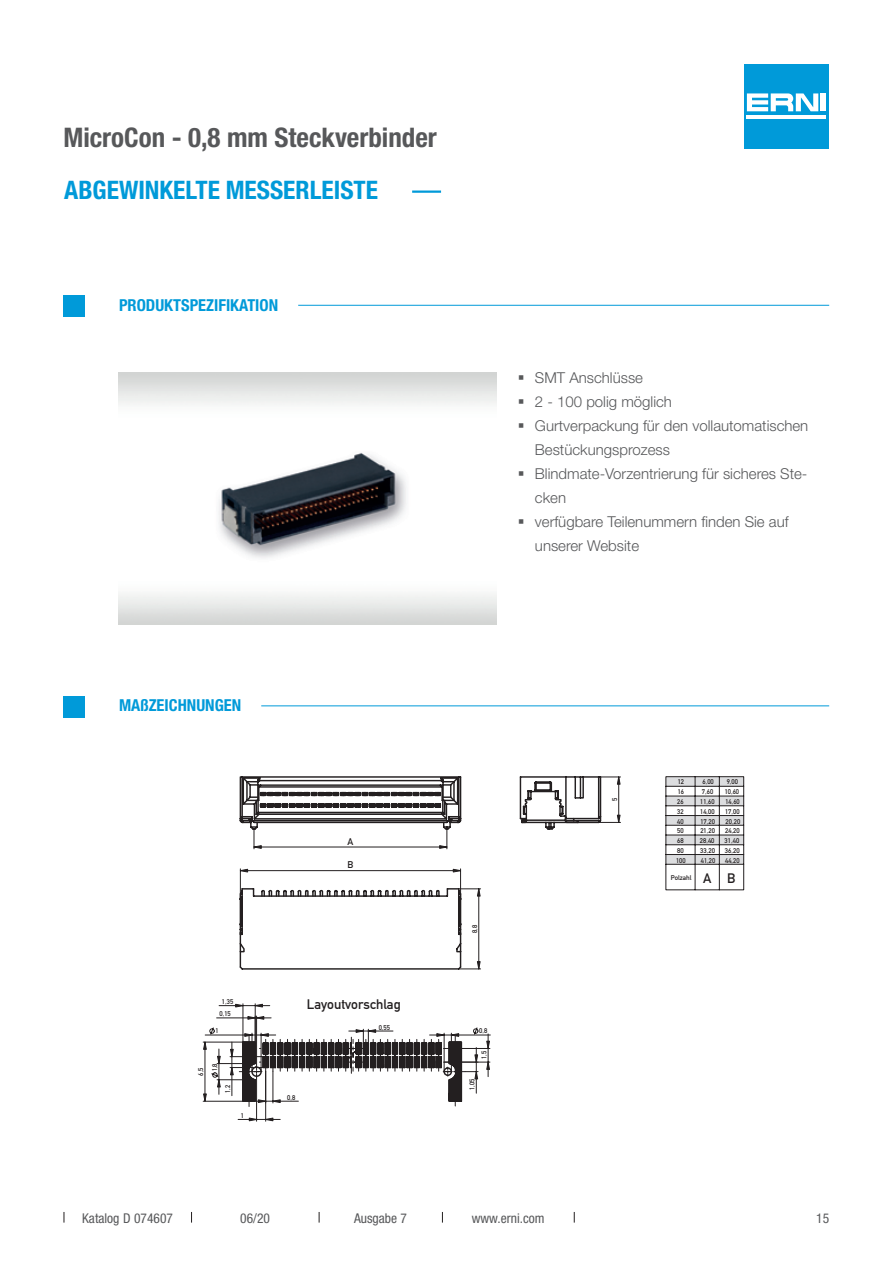
<style>
.page{position:relative;width:893px;height:1263px;background:#fff}
.page>*{position:absolute;margin:0;border:0;box-sizing:border-box;transform-origin:0 0}
.t1{font:700 condensed 27px "Helvetica Neue LT Pro";color:#57585a}
.t2{font:700 condensed 25.5px "Helvetica Neue LT Pro";color:#009ad9}
.t3{font:700 condensed 16.5px "Helvetica Neue LT Pro";color:#009ad9}
.t4{font:300 15px/24px "Helvetica Neue LT Pro";color:#57585a}
.t5{font:13.65px "DIN Mittelschrift LT";color:#231f20}
.t6{font:condensed 13.5px "Helvetica Neue LT Pro";color:#57585a}
.t7{font:9.6px "DIN Mittelschrift LT";color:#231f20}
.t8{font:6.75px/12.3px "DIN Mittelschrift LT";letter-spacing:.005em;color:#231f20;text-align:center}
.s1{font-size:13.5px}
</style>
<div class="page">
<div style="left:744px;top:64px;width:85px;height:85px;background:#009ad9"></div>
<hr style="left:747px;top:115px;width:79px;height:4px;background:#fff">
<div style="left:821px;top:93px;width:5px;height:18px;background:#fff"></div>
<svg style="left:747px;top:93px;width:71px;height:18px"></svg>
<hr style="left:412px;top:190px;width:29px;height:3px;background:#009ad9">
<div style="left:64px;top:296px;width:21px;height:21px;background:#009ad9"></div>
<hr style="left:298px;top:305px;width:531px;height:1px;background:#009ad9">
<img style="left:118px;top:372px;width:379px;height:252px">
<div style="left:64px;top:696px;width:21px;height:21px;background:#009ad9"></div>
<hr style="left:261px;top:705px;width:568px;height:1px;background:#009ad9">
<svg style="left:239px;top:926px;width:237px;height:181px"></svg>
<hr style="left:265px;top:1071px;width:1px;height:50px;background:#231f20">
<hr style="left:256px;top:1077px;width:1px;height:44px;background:#231f20">
<svg style="left:238px;top:1117px;width:42px;height:4px"></svg>
<svg style="left:203px;top:1003px;width:288px;height:100px"></svg>
<svg style="left:239px;top:776px;width:237px;height:150px"></svg>
<svg style="left:459px;top:961px;width:17px;height:8px"></svg>
<svg style="left:476px;top:776px;width:268px;height:194px"></svg>
<h1 class="t1" style="left:63px;top:121px;width:375px">MicroCon - 0,8 mm Steckverbinder</h1>
<h2 class="t2" style="left:64px;top:175px;width:315px">ABGEWINKELTE MESSERLEISTE</h2>
<p class="t3" style="left:119px;top:295px;width:161px">PRODUKTSPEZIFIKATION</p>
<p class="t3" style="left:119px;top:695px;width:124px">MAßZEICHNUNGEN</p>
<p class="t7" style="left:347px;top:836px;width:7px">A</p>
<p class="t7" style="left:348px;top:859px;width:7px">B</p>
<p class="t8" style="left:219px;top:996px;width:15px">1,35<br>0,15</p>
<p class="t8" style="left:216px;top:1025px;width:5px">1</p>
<p class="t8" style="left:195px;top:1076px;width:10px;rotate:-90deg">6,5</p>
<p class="t8" style="left:209px;top:1071px;width:10px;rotate:-90deg">1,8</p>
<p class="t8" style="left:222px;top:1093px;width:10px;rotate:-90deg">1,2</p>
<p class="t8" style="left:241px;top:1109px;width:5px">1</p>
<p class="t5" style="left:307px;top:996px;width:96px">Layoutvorschlag</p>
<p class="t8" style="left:379px;top:1021px;width:13px">0,55</p>
<p class="t8" style="left:287px;top:1091px;width:10px">0,8</p>
<p class="t4" style="left:535px;top:365px;width:275px">SMT Anschlüsse<br>2 - 100 polig möglich<br>Gurtverpackung für den vollautomatischen<br>Bestückungsprozess<br>Blindmate-Vorzentrierung für sicheres Ste&shy;cken<br>verfügbare Teilenummern finden Sie auf unserer Website</p>
<p class="t8" style="left:469px;top:933px;width:10px;rotate:-90deg">8,8</p>
<p class="t8" style="left:479px;top:1025px;width:10px">0,8</p>
<p class="t8" style="left:478px;top:1059px;width:10px;rotate:-90deg">1,5</p>
<p class="t8" style="left:466px;top:1090px;width:13px;rotate:-90deg">1,05</p>
<p class="t8" style="left:609px;top:801px;width:5px;rotate:-90deg">5</p>
<p class="t8" style="left:678px;top:776px;width:8px">12</p>
<p class="t8" style="left:702px;top:776px;width:13px">6,00</p>
<p class="t8" style="left:727px;top:776px;width:13px">9,00</p>
<p class="t8" style="left:678px;top:785px;width:8px">16</p>
<p class="t8" style="left:702px;top:785px;width:13px">7,60</p>
<p class="t8" style="left:725px;top:785px;width:16px">10,60</p>
<p class="t8" style="left:677px;top:796px;width:8px">26</p>
<p class="t8" style="left:700px;top:796px;width:16px">11,60</p>
<p class="t8" style="left:725px;top:796px;width:16px">14,60</p>
<p class="t8" style="left:677px;top:805px;width:8px">32</p>
<p class="t8" style="left:700px;top:805px;width:16px">14,00</p>
<p class="t8" style="left:725px;top:805px;width:16px">17,00</p>
<p class="t8" style="left:677px;top:815px;width:8px">40</p>
<p class="t8" style="left:700px;top:815px;width:16px">17,20</p>
<p class="t8" style="left:726px;top:815px;width:16px">20,20</p>
<p class="t8" style="left:677px;top:825px;width:8px">50</p>
<p class="t8" style="left:700px;top:825px;width:16px">21,20</p>
<p class="t8" style="left:725px;top:825px;width:16px">24,20</p>
<p class="t8" style="left:677px;top:835px;width:8px">68</p>
<p class="t8" style="left:700px;top:835px;width:16px">28,40</p>
<p class="t8" style="left:725px;top:835px;width:16px">31,40</p>
<p class="t8" style="left:677px;top:844px;width:8px">80</p>
<p class="t8" style="left:700px;top:844px;width:16px">33,20</p>
<p class="t8" style="left:725px;top:844px;width:16px">36,20</p>
<p class="t8" style="left:676px;top:854px;width:11px">100</p>
<p class="t8" style="left:701px;top:854px;width:16px">41,20</p>
<p class="t8" style="left:725px;top:854px;width:16px">44,20</p>
<p class="t8" style="left:671px;top:872px;width:66px">Polzahl <span class="s1">A B</span></p>
<p class="t6" style="left:82px;top:1210px;width:92px">Katalog D 074607</p>
<p class="t6" style="left:240px;top:1210px;width:31px">06/20</p>
<p class="t6" style="left:354px;top:1210px;width:55px">Ausgabe 7</p>
<p class="t6" style="left:472px;top:1210px;width:74px">www.erni.com</p>
<p class="t6" style="left:816px;top:1210px;width:14px">15</p>
</div>
